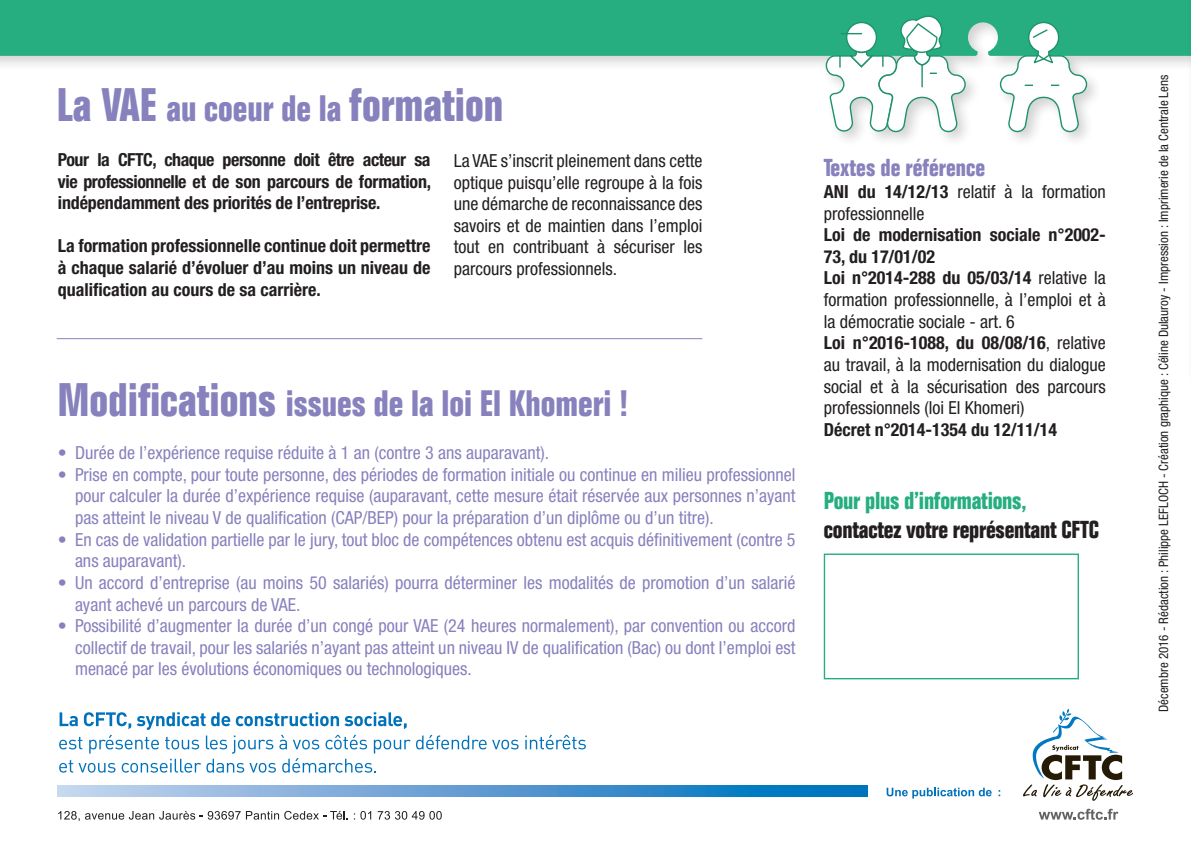
<style>
.page{position:relative;width:1191px;height:851px;background:#fff}
.page>*{position:absolute;margin:0;border:0;box-sizing:border-box;transform-origin:0 0}
.t1{font:700 condensed 46px "Folio";color:#8781bd}
.t2{font:700 condensed 36px "Folio";color:#8781bd}
.t3{font:700 condensed 24px "Folio";letter-spacing:-.01em;color:#231f20}
.t4{font:700 condensed 24px "Folio";letter-spacing:-.01em;color:#26ae81}
.t5{font:700 condensed 24px "Folio";color:#8781bd}
.t6{font:condensed 18px/21.6px "Helvetica Neue";color:#8781bd;text-align:justify}
.t7{font:condensed 18px/21.6px "Helvetica Neue";color:#231f20}
.t8{font:700 condensed 18px/21.6px "Helvetica Neue";color:#231f20;text-align:justify}
.t9{font:condensed 13px "Helvetica Neue";color:#231f20}
.s1{font-size:36px}
.s2{font-weight:700}
.s3{font-size:46px}
</style>
<div class="page">
<div style="left:0;top:0;width:1191px;height:148px;background:#231f20;opacity:.2"></div>
<div style="left:0;top:0;width:1185px;height:56px;background:#26ae81"></div>
<svg style="left:999px;top:21px;width:89px;height:113px"></svg>
<svg style="left:825px;top:11px;width:141px;height:123px"></svg>
<div style="left:1185px;top:0;width:6px;height:387px;background:#231f20;opacity:.2"></div>
<svg style="left:1190px;top:0;width:1px;height:372px"></svg>
<svg style="left:1023px;top:709px;width:109px;height:91px"></svg>
<svg style="left:1038px;top:808px;width:80px;height:11px"></svg>
<svg style="left:886px;top:787px;width:105px;height:11px"></svg>
<svg style="left:58px;top:810px;width:290px;height:11px"></svg>
<svg style="left:354px;top:811px;width:17px;height:8px"></svg>
<svg style="left:378px;top:811px;width:64px;height:8px"></svg>
<img style="left:58px;top:785px;width:809px;height:11px">
<svg style="left:416px;top:734px;width:70px;height:15px"></svg>
<svg style="left:492px;top:739px;width:26px;height:10px"></svg>
<svg style="left:525px;top:734px;width:61px;height:15px"></svg>
<svg style="left:59px;top:712px;width:351px;height:60px"></svg>
<div style="left:823px;top:553px;width:256px;height:126px;border:1px solid #26ae81"></div>
<hr style="left:57px;top:338px;width:645px;height:1px;background:#8781bd">
<h1 class="t1" style="left:57px;top:79px;width:448px">La VAE <span class="s1">au coeur de la</span> formation</h1>
<p class="t8" style="left:58px;top:148px;width:375px">Pour la CFTC, chaque personne doit être acteur sa vie professionnelle et de son parcours de formation, indépendamment des priorités de l’entreprise.</p>
<p class="t8" style="left:58px;top:235px;width:374px">La formation professionnelle continue doit permettre à chaque salarié d’évoluer d’au moins un niveau de qualification au cours de sa carrière.</p>
<p class="t7" style="left:454px;top:150px;width:250px;text-align:justify">La VAE s’inscrit pleinement dans cette optique puisqu’elle regroupe à la fois une démarche de reconnaissance des savoirs et de maintien dans l’emploi tout en contribuant à sécuriser les parcours professionnels.</p>
<h3 class="t5" style="left:823px;top:155px;width:163px">Textes de référence</h3>
<p class="t7" style="left:823px;top:181px;width:284px"><span class="s2">ANI du 14/12/13</span> relatif à la formation professionnelle</p>
<p class="t7" style="left:823px;top:224px;width:284px"><span class="s2">Loi de modernisation sociale n°2002- 73, du 17/01/02<br>Loi n°2014-288 du 05/03/14</span> relative la formation professionnelle, à l’emploi et à la démocratie sociale - art. 6<br><span class="s2">Loi n°2016-1088, du 08/08/16</span>, relative au travail, à la modernisation du dialogue social et à la sécurisation des parcours professionnels (loi El Khomeri)</p>
<p class="t8" style="left:823px;top:418px;width:235px">Décret n°2014-1354 du 12/11/14</p>
<h2 class="t2" style="left:58px;top:383px;width:572px"><span class="s3">Modifications</span> issues de la loi El Khomeri !</h2>
<p class="t6" style="left:58px;top:442px;width:493px">• Durée de l’expérience requise réduite à 1 an (contre 3 ans auparavant).</p>
<p class="t6" style="left:75px;top:463px;width:722px;text-indent:-17px">• Prise en compte, pour toute personne, des périodes de formation initiale ou continue en milieu professionnel pour calculer la durée d’expérience requise (auparavant, cette mesure était réservée aux personnes n’ayant pas atteint le niveau V de qualification (CAP/BEP) pour la préparation d’un diplôme ou d’un titre).</p>
<p class="t6" style="left:75px;top:528px;width:722px;text-indent:-17px">• En cas de validation partielle par le jury, tout bloc de compétences obtenu est acquis définitivement (contre 5 ans auparavant).</p>
<p class="t6" style="left:75px;top:571px;width:722px;text-indent:-17px">• Un accord d’entreprise (au moins 50 salariés) pourra déterminer les modalités de promotion d’un salarié ayant achevé un parcours de VAE.</p>
<p class="t6" style="left:75px;top:614px;width:722px;text-indent:-17px">• Possibilité d’augmenter la durée d’un congé pour VAE (24 heures normalement), par convention ou accord collectif de travail, pour les salariés n’ayant pas atteint un niveau IV de qualification (Bac) ou dont l’emploi est menacé par les évolutions économiques ou technologiques.</p>
<h3 class="t4" style="left:823px;top:487px;width:204px">Pour plus d’informations,</h3>
<h3 class="t3" style="left:823px;top:516px;width:277px">contactez votre représentant CFTC</h3>
<p class="t9" style="left:1156px;top:711px;width:638px;rotate:-90deg">Décembre 2016 - Rédaction : Philippe LEFLOCH - Création graphique : Céline Dulauroy - Impression : Imprimerie de la Centrale Lens</p>
</div>
